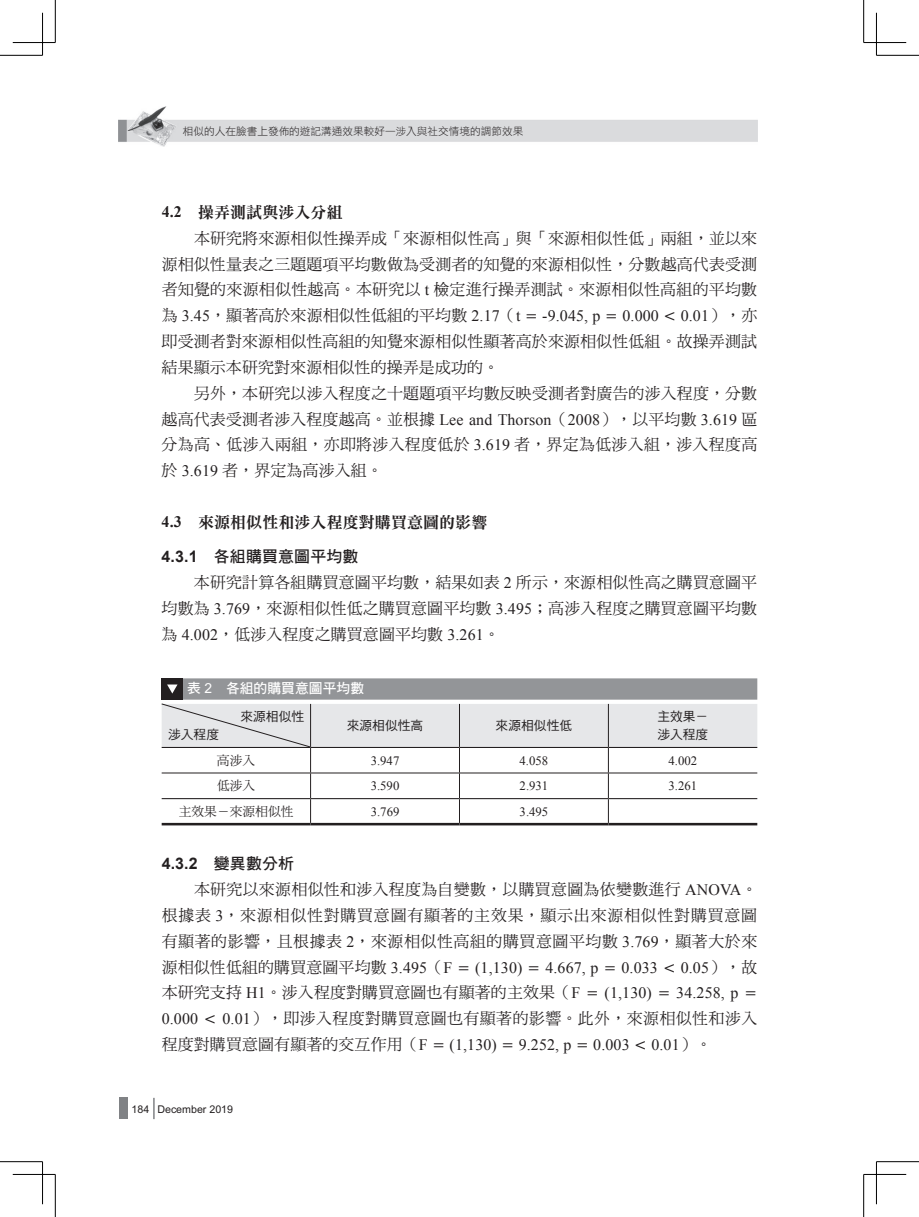
<style>
.page{position:relative;width:919px;height:1217px;background:#fff}
.page>*{position:absolute;margin:0;border:0;box-sizing:border-box;transform-origin:0 0}
.t1{font:15.9px/25.8px "DF Ming Std W5";letter-spacing:.01em;color:#231f20;text-align:justify}
.t2{font:15.9px "Times New Roman";letter-spacing:.01em;color:#231f20}
.t3{font:15.9px "DFN Ming XB HK BF";letter-spacing:.01em;color:#231f20}
.t4{font:15.9px "DF Hei Std W7";letter-spacing:.01em;color:#231f20}
.t5{font:13.8px "DF Hei Std W7";color:#fff}
.t6{font:12.75px "Times New Roman";color:#231f20}
.t7{font:12.75px/18px "DF Hei Std W5";color:#231f20}
.t8{font:12.75px "DF Ming Std W5";color:#231f20}
.t9{font:10.65px "DF Hei Std W3";color:#231f20}
.t10{font:10.65px "Arial";color:#231f20}
.s1{font-family:"Times New Roman";font-weight:700}
.s2{font-family:"Times New Roman"}
.s3{font-family:"DF Ming Std W5"}
.s4{font-family:"Arial";font-weight:700}
.s5{font-family:"Arial"}
</style>
<div class="page">
<img style="left:119px;top:106px;width:638px;height:40px">
<div style="left:119px;top:1097px;width:9px;height:21px;background:#808285"></div>
<hr style="left:153px;top:1097px;width:2px;height:21px;background:#808285">
<div style="left:162px;top:678px;width:595px;height:21px;background:#939598"></div>
<hr style="left:162px;top:822px;width:148px;height:3px;background:#231f20">
<hr style="left:310px;top:822px;width:149px;height:3px;background:#231f20">
<hr style="left:459px;top:822px;width:149px;height:3px;background:#231f20">
<hr style="left:608px;top:822px;width:149px;height:3px;background:#231f20">
<svg style="left:162px;top:703px;width:595px;height:119px"></svg>
<div style="left:162px;top:678px;width:21px;height:21px;background:#231f20"></div>
<svg style="left:167px;top:684px;width:10px;height:9px"></svg>
<hr style="left:0;top:55px;width:43px;height:1px;background:#000">
<hr style="left:876px;top:55px;width:42px;height:1px;background:#000">
<hr style="left:0;top:1161px;width:43px;height:1px;background:#000">
<hr style="left:876px;top:1161px;width:42px;height:1px;background:#000">
<hr style="left:55px;top:0;width:1px;height:43px;background:#000">
<hr style="left:55px;top:1174px;width:1px;height:42px;background:#000">
<hr style="left:863px;top:0;width:1px;height:43px;background:#000">
<hr style="left:863px;top:1174px;width:1px;height:42px;background:#000">
<hr style="left:13px;top:42px;width:42px;height:1px;background:#000">
<hr style="left:863px;top:42px;width:43px;height:1px;background:#000">
<hr style="left:13px;top:1173px;width:42px;height:1px;background:#000">
<hr style="left:863px;top:1173px;width:43px;height:1px;background:#000">
<hr style="left:42px;top:13px;width:1px;height:42px;background:#000">
<hr style="left:42px;top:1161px;width:1px;height:42px;background:#000">
<hr style="left:876px;top:13px;width:1px;height:42px;background:#000">
<hr style="left:876px;top:1161px;width:1px;height:42px;background:#000">
<p class="t9" style="left:183px;top:125px;width:342px">相似的人在臉書上發佈的遊記溝通效果較好—涉入與社交情境的調節效果</p>
<p class="t3" style="left:162px;top:204px;width:182px"><span class="s1">4.2</span>　操弄測試與涉入分組</p>
<p class="t1" style="left:162px;top:225px;width:597px;text-indent:32px">本研究將來源相似性操弄成「來源相似性高」與「來源相似性低」兩組，並以來源相似性量表之三題題項平均數做為受測者的知覺的來源相似性，分數越高代表受測者知覺的來源相似性越高。本研究以 <span class="s2">t</span> 檢定進行操弄測試。來源相似性高組的平均數為 <span class="s2">3.45</span>，顯著高於來源相似性低組的平均數 <span class="s2">2.17</span>（<span class="s2">t</span></p>
<p class="t2" style="left:542px;top:305px;width:60px">-9.045, p</p>
<p class="t2" style="left:622px;top:305px;width:38px">0.000</p>
<p class="t2" style="left:680px;top:305px;width:78px">0.01<span class="s3">），亦</span></p>
<p class="t1" style="left:162px;top:328px;width:597px">即受測者對來源相似性高組的知覺來源相似性顯著高於來源相似性低組。故操弄測試結果顯示本研究對來源相似性的操弄是成功的。</p>
<p class="t1" style="left:162px;top:380px;width:597px;text-indent:32px">另外，本研究以涉入程度之十題題項平均數反映受測者對廣告的涉入程度，分數越高代表受測者涉入程度越高。並根據 <span class="s2">Lee and Thorson</span>（<span class="s2">2008</span>），以平均數 <span class="s2">3.619</span> 區分為高、低涉入兩組，亦即將涉入程度低於 <span class="s2">3.619</span> 者，界定為低涉入組，涉入程度高於 <span class="s2">3.619</span> 者，界定為高涉入組。</p>
<p class="t3" style="left:162px;top:514px;width:327px"><span class="s1">4.3</span>　來源相似性和涉入程度對購買意圖的影響</p>
<p class="t4" style="left:162px;top:547px;width:198px"><span class="s4">4.3.1</span>　各組購買意圖平均數</p>
<p class="t1" style="left:162px;top:569px;width:597px;text-indent:32px">本研究計算各組購買意圖平均數，結果如表 <span class="s2">2</span> 所示，來源相似性高之購買意圖平均數為 <span class="s2">3.769</span>，來源相似性低之購買意圖平均數 <span class="s2">3.495</span>；高涉入程度之購買意圖平均數為 <span class="s2">4.002</span>，低涉入程度之購買意圖平均數 <span class="s2">3.261</span>。</p>
<p class="t5" style="left:187px;top:681px;width:178px">表 <span class="s5">2</span>　各組的購買意圖平均數</p>
<p class="t7" style="left:240px;top:707px;width:65px">來源相似性</p>
<p class="t7" style="left:168px;top:725px;width:53px">涉入程度</p>
<p class="t7" style="left:347px;top:716px;width:78px">來源相似性高</p>
<p class="t7" style="left:495px;top:716px;width:78px">來源相似性低</p>
<p class="t7" style="left:657px;top:707px;width:53px">主效果－涉入程度</p>
<p class="t8" style="left:217px;top:753px;width:40px">高涉入</p>
<p class="t6" style="left:370px;top:751px;width:30px">3.947</p>
<p class="t6" style="left:519px;top:751px;width:30px">4.058</p>
<p class="t6" style="left:668px;top:751px;width:30px">4.002</p>
<p class="t8" style="left:217px;top:778px;width:40px">低涉入</p>
<p class="t6" style="left:370px;top:777px;width:30px">3.590</p>
<p class="t6" style="left:519px;top:777px;width:30px">2.931</p>
<p class="t6" style="left:668px;top:777px;width:30px">3.261</p>
<p class="t8" style="left:179px;top:804px;width:116px">主效果－來源相似性</p>
<p class="t6" style="left:370px;top:803px;width:30px">3.769</p>
<p class="t6" style="left:519px;top:803px;width:30px">3.495</p>
<p class="t4" style="left:162px;top:854px;width:134px"><span class="s4">4.3.2</span>　變異數分析</p>
<p class="t1" style="left:162px;top:876px;width:597px;text-indent:32px">本研究以來源相似性和涉入程度為自變數，以購買意圖為依變數進行 <span class="s2">ANOVA</span>。根據表 <span class="s2">3</span>，來源相似性對購買意圖有顯著的主效果，顯示出來源相似性對購買意圖有顯著的影響，且根據表 <span class="s2">2</span>，來源相似性高組的購買意圖平均數 <span class="s2">3.769</span>，顯著大於來源相似性低組的購買意圖平均數 <span class="s2">3.495</span>（<span class="s2">F</span></p>
<p class="t2" style="left:475px;top:956px;width:49px">(1,130)</p>
<p class="t2" style="left:545px;top:956px;width:55px">4.667, p</p>
<p class="t2" style="left:621px;top:956px;width:38px">0.033</p>
<p class="t2" style="left:680px;top:956px;width:78px">0.05<span class="s3">），故</span></p>
<p class="t1" style="left:162px;top:979px;width:420px">本研究支持 <span class="s2">H1</span>。涉入程度對購買意圖也有顯著的主效果（<span class="s2">F</span></p>
<p class="t2" style="left:604px;top:982px;width:49px">(1,130)</p>
<p class="t2" style="left:676px;top:982px;width:64px">34.258, p</p>
<p class="t2" style="left:162px;top:1007px;width:38px">0.000</p>
<p class="t1" style="left:162px;top:1005px;width:597px;text-indent:61px"><span class="s2">0.01</span>），即涉入程度對購買意圖也有顯著的影響。此外，來源相似性和涉入程度對購買意圖有顯著的交互作用（<span class="s2">F</span></p>
<p class="t2" style="left:449px;top:1033px;width:49px">(1,130)</p>
<p class="t2" style="left:518px;top:1033px;width:54px">9.252, p</p>
<p class="t2" style="left:593px;top:1033px;width:38px">0.003</p>
<p class="t2" style="left:651px;top:1033px;width:62px">0.01<span class="s3">）。</span></p>
<p class="t10" style="left:131px;top:1103px;width:103px">184 December 2019</p>
</div>
